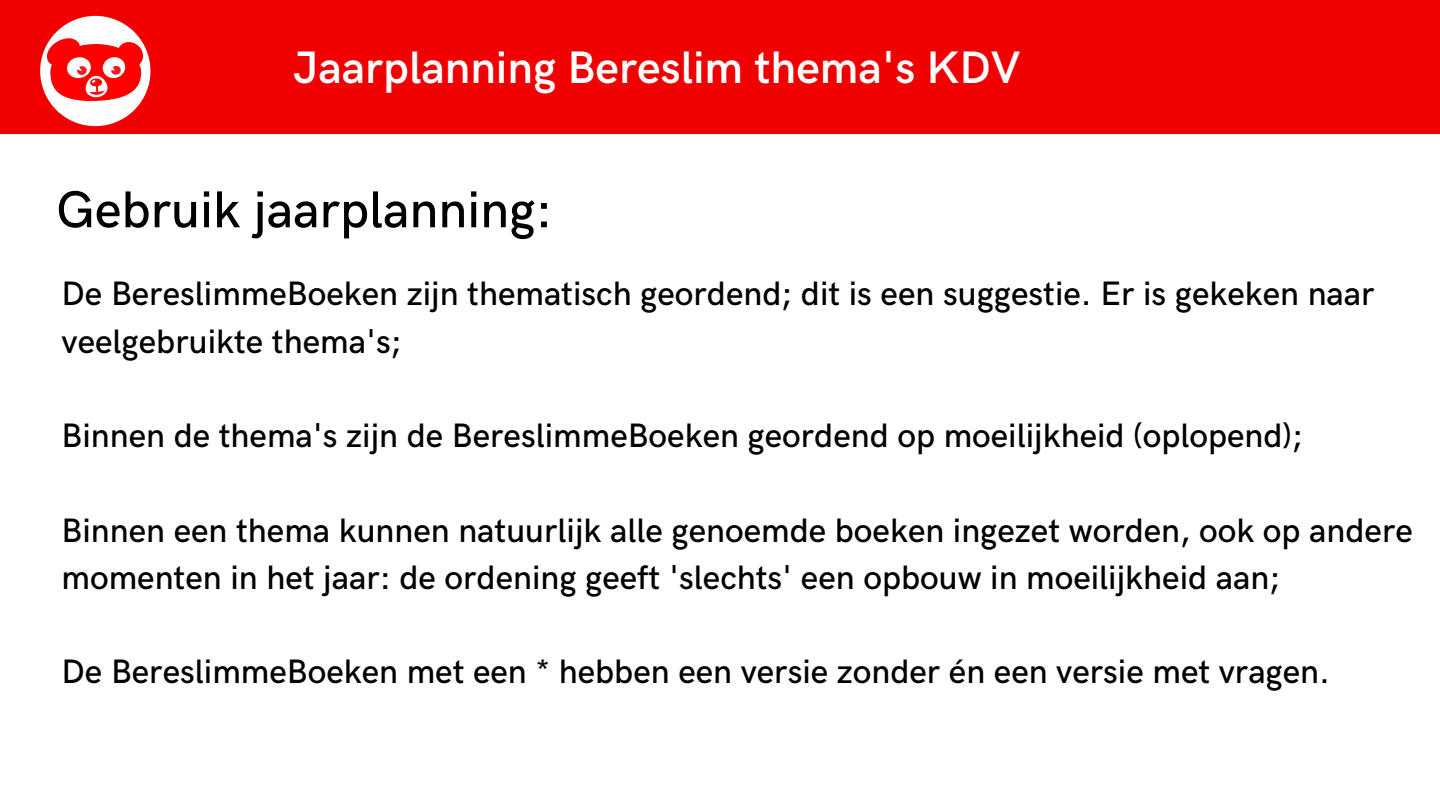
<style>
.page{position:relative;width:1440px;height:810px;background:#fff}
.page>*{position:absolute;margin:0;border:0;box-sizing:border-box;transform-origin:0 0}
.t1{font:500 52px "HK Grotesk";color:#000}
.t2{font:600 45.6px "HK Grotesk";color:#fff}
.t3{font:500 34px/47.2px "HK Grotesk";color:#000}
</style>
<div class="page">
<div style="left:0;top:0;width:1440px;height:134px;background:#f00000"></div>
<svg style="left:40px;top:16px;width:110px;height:110px"></svg>
<img style="left:47px;top:23px;width:97px;height:96px">
<h2 class="t2" style="left:293px;top:42px;width:729px">Jaarplanning Bereslim thema's KDV</h2>
<h1 class="t1" style="left:56px;top:180px;width:498px">Gebruik jaarplanning:</h1>
<p class="t3" style="left:62px;top:272px;width:1315px">De BereslimmeBoeken zijn thematisch geordend; dit is een suggestie. Er is gekeken naar veelgebruikte thema's;</p>
<p class="t3" style="left:62px;top:413px;width:1243px">Binnen de thema's zijn de BereslimmeBoeken geordend op moeilijkheid (oplopend);</p>
<p class="t3" style="left:62px;top:508px;width:1353px">Binnen een thema kunnen natuurlijk alle genoemde boeken ingezet worden, ook op andere momenten in het jaar: de ordening geeft 'slechts' een opbouw in moeilijkheid aan;</p>
<p class="t3" style="left:62px;top:650px;width:1270px">De BereslimmeBoeken met een * hebben een versie zonder én een versie met vragen.</p>
</div>
